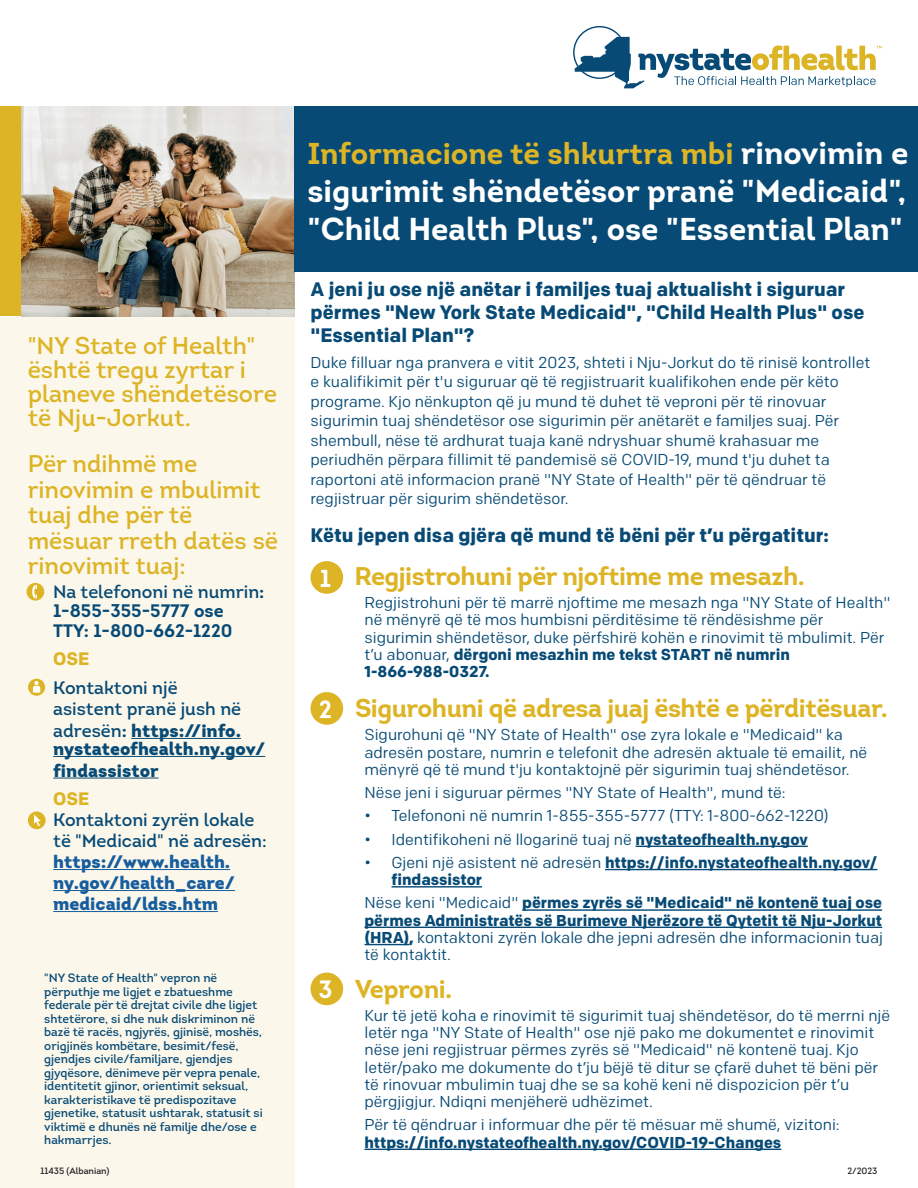
<style>
.page{position:relative;width:918px;height:1188px;background:#fff}
.page>*{position:absolute;margin:0;border:0;box-sizing:border-box;transform-origin:0 0}
.t1{font:700 31.5px/37.8px "Intro";color:#fff}
.t2{font:700 30px "Intro";color:#ddb425}
.t3{font:700 25.5px "Intro";letter-spacing:-.02em;color:#ddb425}
.t4{font:24px/25.5px "Intro";color:#ddb425}
.t5{font:700 19.5px/22.8px "Colfax";color:#074a75}
.t6{font:18px/21.6px "Intro";color:#074a75}
.t7{font:700 18px/19.5px "Intro";color:#074a75}
.t8{font:900 18px/21px "Intro";color:#175d9e}
.t9{font:900 18px/21.6px "Intro";color:#074a75}
.t10{font:700 18px "Colfax";color:#ddb425}
.t11{font:15.75px/17.2px "Colfax";color:#074a75}
.t12{font:700 15.75px/17.2px "Colfax";color:#074a75}
.t13{font:12px/13.5px "Intro";color:#074a75}
.t14{font:9px "Intro";color:#231f20}
.s1{font-weight:400}
.s2{font-weight:700}
.s3{font-weight:900}
.s4{font-size:31.5px;color:#fff}
.s5{font-size:24.45px;color:#fff}
</style>
<div class="page">
<div style="left:0;top:318px;width:294px;height:870px;background:#fbf7eb"></div>
<hr style="left:636px;top:846px;width:172px;height:1px;background:#074a75">
<hr style="left:605px;top:869px;width:272px;height:1px;background:#074a75">
<hr style="left:392px;top:886px;width:90px;height:2px;background:#074a75">
<hr style="left:522px;top:909px;width:360px;height:2px;background:#074a75">
<hr style="left:364px;top:927px;width:518px;height:1px;background:#074a75">
<hr style="left:364px;top:944px;width:45px;height:1px;background:#074a75">
<hr style="left:364px;top:1149px;width:417px;height:1px;background:#074a75">
<div style="left:311px;top:561px;width:32px;height:33px;background:#ddb425;border-radius:50%"></div>
<div style="left:311px;top:692px;width:32px;height:33px;background:#ddb425;border-radius:50%"></div>
<div style="left:311px;top:973px;width:32px;height:32px;background:#ddb425;border-radius:50%"></div>
<svg style="left:573px;top:26px;width:309px;height:62px"></svg>
<div style="left:0;top:106px;width:28px;height:210px;background:#ddb425"></div>
<img style="left:22px;top:106px;width:272px;height:210px">
<div style="left:28px;top:812px;width:18px;height:17px;background:#ddb425;border-radius:50%"></div>
<svg style="left:34px;top:814px;width:7px;height:12px"></svg>
<div style="left:28px;top:679px;width:17px;height:17px;background:#ddb425;border-radius:50%"></div>
<svg style="left:33px;top:681px;width:7px;height:12px"></svg>
<div style="left:294px;top:106px;width:624px;height:165px;background:#074a75"></div>
<hr style="left:131px;top:738px;width:110px;height:1px;background:#074a75">
<hr style="left:53px;top:756px;width:212px;height:1px;background:#074a75">
<hr style="left:53px;top:778px;width:106px;height:1px;background:#074a75">
<hr style="left:53px;top:869px;width:177px;height:1px;background:#175d9e">
<hr style="left:53px;top:890px;width:182px;height:1px;background:#175d9e">
<hr style="left:53px;top:911px;width:165px;height:1px;background:#175d9e">
<div style="left:27px;top:583px;width:17px;height:18px;background:#ddb425;border-radius:50%"></div>
<svg style="left:32px;top:585px;width:5px;height:13px"></svg>
<h3 class="t4" style="left:28px;top:334px;width:251px;line-height:24px">"NY State of Health" është tregu zyrtar i planeve shëndetësore të Nju-Jorkut.</h3>
<h3 class="t4" style="left:28px;top:451px;width:252px">Për ndihmë me rinovimin e mbulimit tuaj dhe për të mësuar rreth datës së rinovimit tuaj:</h3>
<p class="t7" style="left:53px;top:582px;width:213px"><span class="s1">Na telefononi në numrin</span>:<br>1-855-355-5777 ose<br>TTY: 1-800-662-1220</p>
<p class="t10" style="left:53px;top:648px;width:38px">OSE</p>
<p class="t6" style="left:53px;top:677px;width:189px">Kontaktoni një asistent pranë jush në adresën<span class="s2">:</span> <span class="s3">https://info.</span></p>
<p class="t9" style="left:53px;top:738px;width:214px">nystateofhealth.ny.gov/ findassistor</p>
<p class="t10" style="left:53px;top:788px;width:38px">OSE</p>
<p class="t6" style="left:53px;top:809px;width:215px;line-height:21px">Kontaktoni zyrën lokale të "Medicaid" në adresën:</p>
<p class="t8" style="left:53px;top:851px;width:183px">https://www.health. ny.gov/health_care/ medicaid/ldss.htm</p>
<p class="t13" style="left:44px;top:971px;width:220px">"NY State of Health" vepron në përputhje me ligjet e zbatueshme federale për të drejtat civile dhe ligjet shtetërore, si dhe nuk diskriminon në bazë të racës, ngjyrës, gjinisë, moshës, origjinës kombëtare, besimit/fesë, gjendjes civile/familjare, gjendjes gjyqësore, dënimeve për vepra penale, identitetit gjinor, orientimit seksual, karakteristikave të predispozitave gjenetike, statusit ushtarak, statusit si viktimë e dhunës në familje dhe/ose e hakmarrjes.</p>
<h2 class="t2" style="left:308px;top:135px;width:603px">Informacione të shkurtra mbi <span class="s4">rinovimin e</span></h2>
<h1 class="t1" style="left:308px;top:172px;width:600px">sigurimit shëndetësor pranë "Medicaid", "Child Health Plus", ose "Essential Plan"</h1>
<p class="t5" style="left:310px;top:278px;width:556px">A jeni ju ose një anëtar i familjes tuaj aktualisht i siguruar përmes "New York State Medicaid", "Child Health Plus" ose "Essential Plan"?</p>
<p class="t11" style="left:310px;top:352px;width:561px;line-height:19.5px">Duke filluar nga pranvera e vitit 2023, shteti i Nju-Jorkut do të rinisë kontrollet e kualifikimit për t'u siguruar që të regjistruarit kualifikohen ende për këto programe. Kjo nënkupton që ju mund të duhet të veproni për të rinovuar sigurimin tuaj shëndetësor ose sigurimin për anëtarët e familjes suaj. Për shembull, nëse të ardhurat tuaja kanë ndryshuar shumë krahasuar me periudhën përpara fillimit të pandemisë së COVID-19, mund t'ju duhet ta raportoni atë informacion pranë "NY State of Health" për të qëndruar të regjistruar për sigurim shëndetësor.</p>
<p class="t5" style="left:310px;top:524px;width:520px">Këtu jepen disa gjëra që mund të bëni për t’u përgatitur:</p>
<h3 class="t3" style="left:320px;top:560px;width:487px"><span class="s5">1</span> Regjistrohuni për njoftime me mesazh.</h3>
<p class="t11" style="left:364px;top:594px;width:527px">Regjistrohuni për të marrë njoftime me mesazh nga "NY State of Health" në mënyrë që të mos humbisni përditësime të rëndësishme për sigurimin shëndetësor, duke përfshirë kohën e rinovimit të mbulimit. Për t’u abonuar, <span class="s2">dërgoni mesazhin me tekst START në numrin 1-866-988-0327.</span></p>
<h3 class="t3" style="left:319px;top:692px;width:570px"><span class="s5">2</span> Sigurohuni që adresa juaj është e përditësuar.</h3>
<p class="t11" style="left:364px;top:726px;width:504px">Sigurohuni që "NY State of Health" ose zyra lokale e "Medicaid" ka adresën postare, numrin e telefonit dhe adresën aktuale të emailit, në mënyrë që të mund t'ju kontaktojnë për sigurimin tuaj shëndetësor.</p>
<p class="t11" style="left:364px;top:784px;width:423px">Nëse jeni i siguruar përmes "NY State of Health", mund të:</p>
<p class="t11" style="left:364px;top:807px;width:466px">• Telefononi në numrin 1-855-355-5777 (TTY: 1-800-662-1220)</p>
<p class="t11" style="left:364px;top:830px;width:445px">• Identifikoheni në llogarinë tuaj në <span class="s2">nystateofhealth.ny.gov</span></p>
<p class="t12" style="left:391px;top:854px;width:487px;text-indent:-27px"><span class="s1">• Gjeni një asistent në adresën</span> https://info.nystateofhealth.ny.gov/ findassistor</p>
<p class="t12" style="left:364px;top:894px;width:520px;text-align:justify"><span class="s1">Nëse keni "Medicaid"</span> përmes zyrës së "Medicaid" në kontenë tuaj ose përmes Administratës së Burimeve Njerëzore të Qytetit të Nju-Jorkut (HRA), <span class="s1">kontaktoni zyrën lokale dhe jepni adresën dhe informacionin tuaj të kontaktit.</span></p>
<h3 class="t3" style="left:318px;top:973px;width:135px"><span class="s5">3</span> Veproni.</h3>
<p class="t11" style="left:364px;top:1007px;width:527px">Kur të jetë koha e rinovimit të sigurimit tuaj shëndetësor, do të merrni një letër nga "NY State of Health" ose një pako me dokumentet e rinovimit nëse jeni regjistruar përmes zyrës së "Medicaid" në kontenë tuaj. Kjo letër/pako me dokumente do t’ju bëjë të ditur se çfarë duhet të bëni për të rinovuar mbulimin tuaj dhe se sa kohë keni në dispozicion për t’u përgjigjur. Ndiqni menjëherë udhëzimet.</p>
<p class="t11" style="left:364px;top:1116px;width:477px">Për të qëndruar i informuar dhe për të mësuar më shumë, vizitoni:</p>
<p class="t12" style="left:364px;top:1133px;width:418px">https://info.nystateofhealth.ny.gov/COVID-19-Changes</p>
<p class="t14" style="left:41px;top:1165px;width:70px">11435 (Albanian)</p>
<p class="t14" style="left:848px;top:1165px;width:31px">2/2023</p>
</div>
